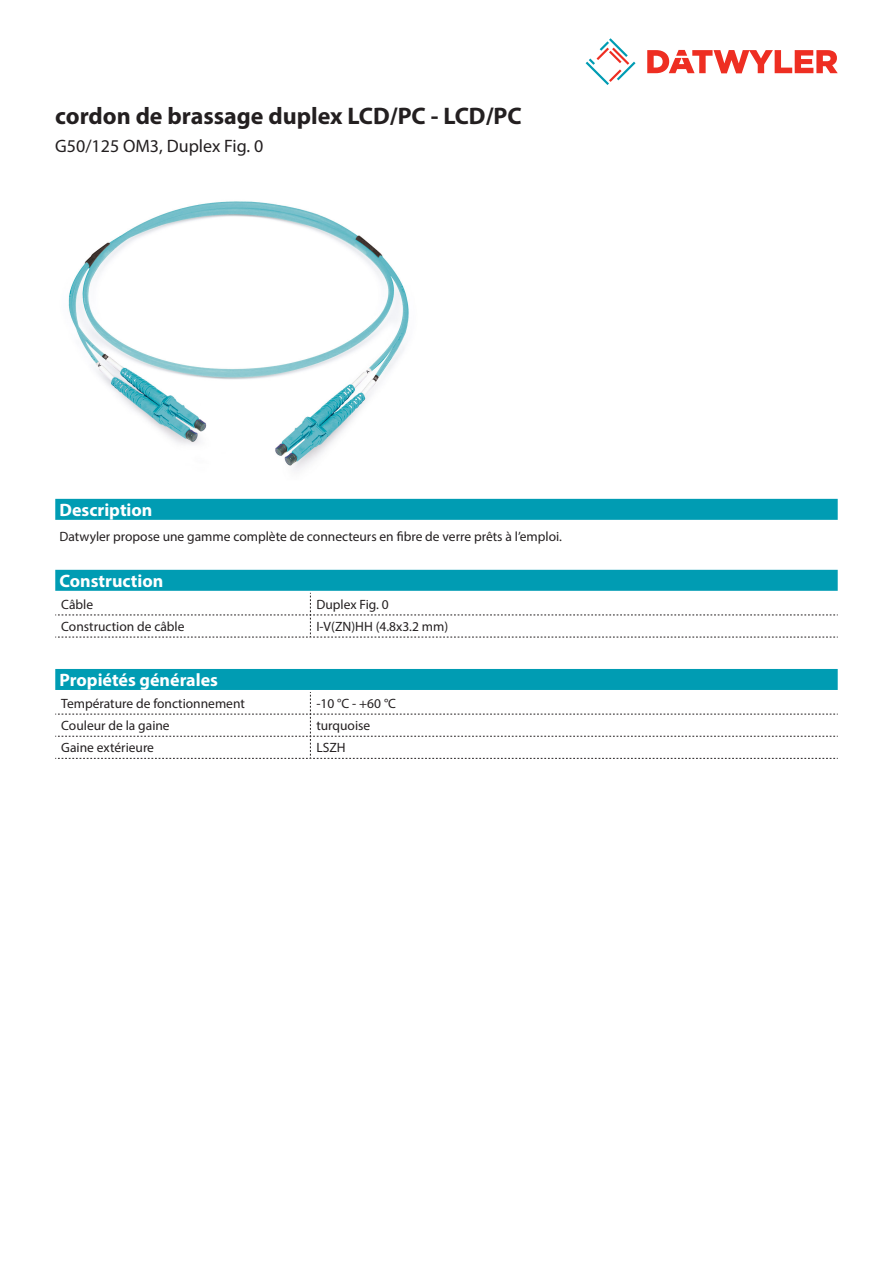
<style>
.page{position:relative;width:893px;height:1263px;background:#fff}
.page>*{position:absolute;margin:0;border:0;box-sizing:border-box;transform-origin:0 0}
.Product_Head{font:700 24px "Myriad Pro";color:#231f20}
.Standard_Head_Proper{font:700 18px "Myriad Pro";color:#fff}
.SubHead{font:18px "Myriad Pro";color:#231f20}
.myriad_light_propert{font:13.5px "Myriad Pro";color:#231f20}
.Standard_text{font:13.5px "Myriad Pro";color:#231f20}
</style>
<div class="page">
<svg style="left:586px;top:38px;width:49px;height:47px"></svg>
<svg style="left:647px;top:50px;width:191px;height:23px"></svg>
<div style="left:55px;top:570px;width:783px;height:21px;background:#009cb3"></div>
<svg style="left:55px;top:593px;width:783px;height:45px"></svg>
<img style="left:68px;top:201px;width:341px;height:270px">
<div style="left:55px;top:499px;width:783px;height:21px;background:#009cb3"></div>
<div style="left:55px;top:669px;width:783px;height:21px;background:#009cb3"></div>
<svg style="left:55px;top:692px;width:783px;height:67px"></svg>
<p class="Product_Head" style="left:55px;top:101px;width:468px">cordon de brassage duplex LCD/PC - LCD/PC</p>
<p class="SubHead" style="left:55px;top:135px;width:210px">G50/125 OM3, Duplex Fig. 0</p>
<p class="Standard_Head_Proper" style="left:60px;top:498px;width:94px">Description</p>
<p class="Standard_text" style="left:60px;top:528px;width:504px">Datwyler propose une gamme complète de connecteurs en fibre de verre prêts à l’emploi.</p>
<p class="Standard_Head_Proper" style="left:60px;top:569px;width:105px">Construction</p>
<p class="myriad_light_propert" style="left:61px;top:596px;width:33px">Câble</p>
<p class="myriad_light_propert" style="left:316px;top:596px;width:74px">Duplex Fig. 0</p>
<p class="myriad_light_propert" style="left:61px;top:618px;width:125px">Construction de câble</p>
<p class="myriad_light_propert" style="left:316px;top:618px;width:133px">I-V(ZN)HH (4.8x3.2 mm)</p>
<p class="Standard_Head_Proper" style="left:60px;top:668px;width:160px">Propiétés générales</p>
<p class="myriad_light_propert" style="left:61px;top:695px;width:185px">Température de fonctionnement</p>
<p class="myriad_light_propert" style="left:316px;top:695px;width:81px">-10 °C - +60 °C</p>
<p class="myriad_light_propert" style="left:61px;top:717px;width:110px">Couleur de la gaine</p>
<p class="myriad_light_propert" style="left:316px;top:717px;width:55px">turquoise</p>
<p class="myriad_light_propert" style="left:61px;top:739px;width:94px">Gaine extérieure</p>
<p class="myriad_light_propert" style="left:316px;top:739px;width:31px">LSZH</p>
</div>
